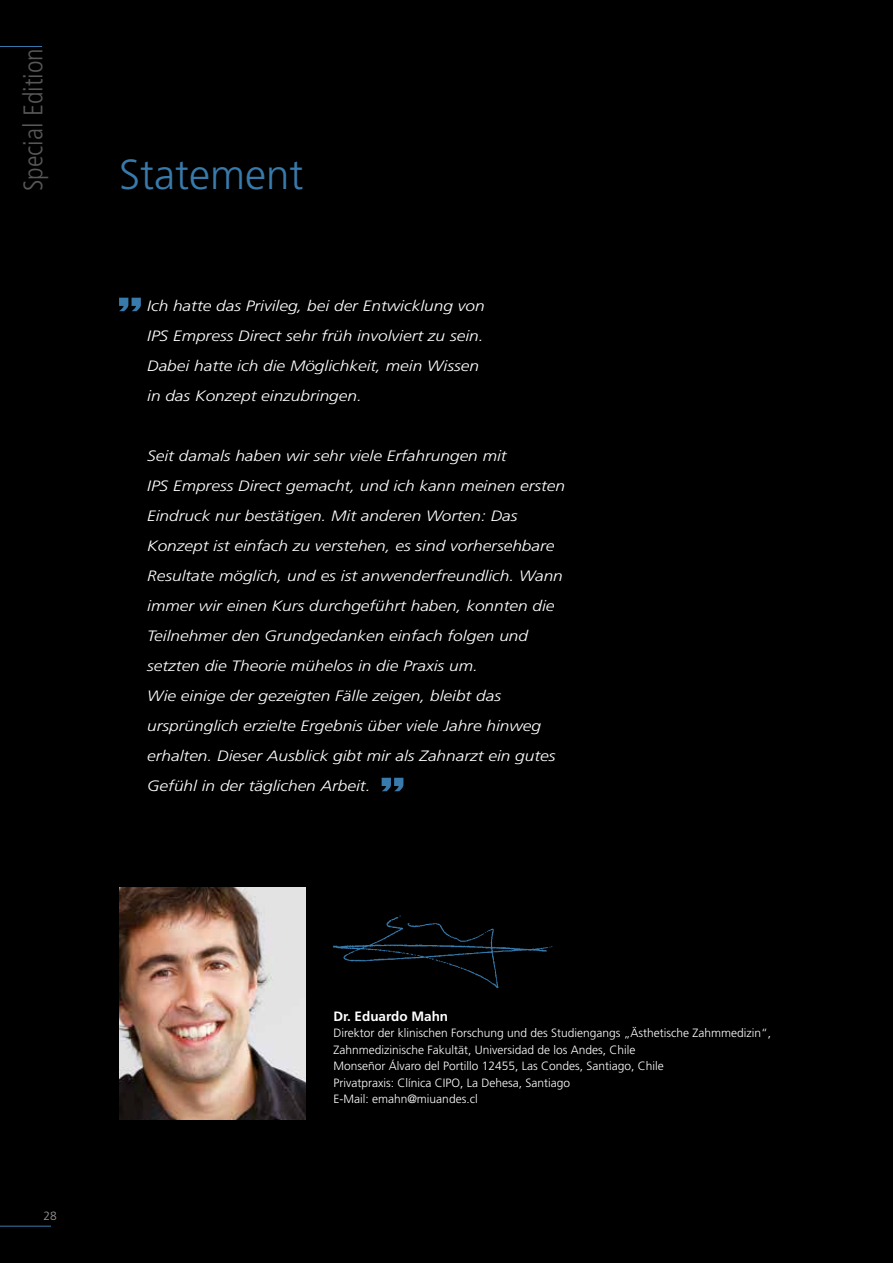
<style>
.page{position:relative;width:893px;height:1263px;background:#000}
.page>*{position:absolute;margin:0;border:0;box-sizing:border-box;transform-origin:0 0}
.t1{font:300 42px "Frutiger";color:#387aab}
.t2{font:300 condensed 27px "Frutiger";color:#575756}
.t3{font:italic 300 15px/30px "Frutiger";color:#fff;scale:1.15 1}
.t4{font:700 13.5px "Frutiger";color:#fff}
.t5{font:300 12px/16.5px "Frutiger";color:#fff}
.t6{font:300 12px "Frutiger";color:#9d9d9c}
.s1{color:#000}
</style>
<div class="page">
<hr style="left:0;top:46px;width:42px;height:1px;background:#387aab">
<hr style="left:0;top:1226px;width:51px;height:1px;background:#387aab">
<svg style="left:119px;top:298px;width:22px;height:13px"></svg>
<svg style="left:382px;top:778px;width:21px;height:13px"></svg>
<img style="left:119px;top:887px;width:187px;height:232px">
<img style="left:273px;top:887px;width:280px;height:169px">
<h2 class="t2" style="left:18px;top:191px;width:145px;rotate:-90deg">Special Edition</h2>
<h1 class="t1" style="left:119px;top:151px;width:186px">Statement</h1>
<p class="t3" style="left:147px;top:291px;width:295px">Ich hatte das Privileg, bei der Entwicklung von IPS Empress Direct sehr früh involviert zu sein.<br>Dabei hatte ich die Möglichkeit, mein Wissen in das Konzept einzubringen.</p>
<p class="t3" style="left:147px;top:441px;width:365px">Seit damals haben wir sehr viele Erfahrungen mit<br>IPS Empress Direct gemacht, und ich kann meinen ersten Eindruck nur bestätigen. Mit anderen Worten: Das Konzept ist einfach zu verstehen, es sind vorhersehbare Resultate möglich, und es ist anwenderfreundlich. Wann immer wir einen Kurs durchgeführt haben, konnten die Teilnehmer den Grundgedanken einfach folgen und setzten die Theorie mühelos in die Praxis um.<br>Wie einige der gezeigten Fälle zeigen, bleibt das ursprünglich erzielte Ergebnis über viele Jahre hinweg erhalten. Dieser Ausblick gibt mir als Zahnarzt ein gutes Gefühl in der täglichen Arbeit.<span class="s1">.</span></p>
<p class="t6" style="left:44px;top:1209px;width:15px">28</p>
<p class="t4" style="left:333px;top:1008px;width:116px">Dr. Eduardo Mahn</p>
<p class="t5" style="left:333px;top:1025px;width:439px">Direktor der klinischen Forschung und des Studiengangs „Ästhetische Zahmmedizin“, Zahnmedizinische Fakultät, Universidad de los Andes, Chile<br>Monseñor Álvaro del Portillo 12455, Las Condes, Santiago, Chile<br>Privatpraxis: Clínica CIPO, La Dehesa, Santiago<br>E-Mail: emahn@miuandes.cl</p>
</div>
